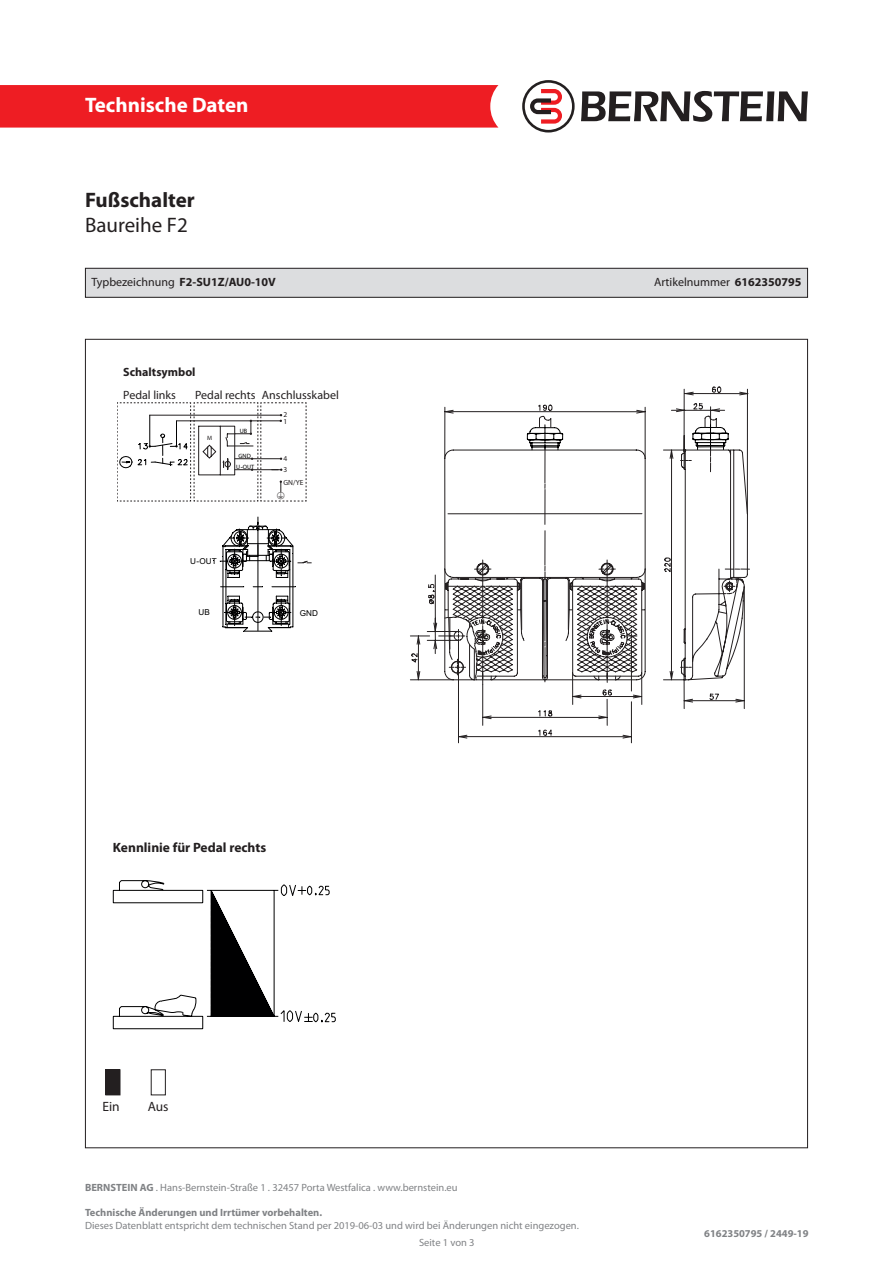
<style>
.page{position:relative;width:893px;height:1263px;background:#fff}
.page>*{position:absolute;margin:0;border:0;box-sizing:border-box;transform-origin:0 0}
.t1{font:700 21px "Myriad Pro";color:#fff}
.t2{font:700 21px "Myriad Pro";color:#231f20}
.t3{font:21px "Myriad Pro";color:#231f20}
.t4{font:700 13.5px "Myriad Pro";color:#231f20}
.t5{font:13.5px "Myriad Pro";color:#231f20}
.t6{font:12px "Myriad Pro";color:#231f20}
.t7{font:700 12px "Myriad Pro";color:#231f20}
.t8{font:10.5px "Myriad Pro";color:#808285}
.t9{font:700 10.5px "Myriad Pro";color:#808285}
.t10{font:8.25px "Arial";letter-spacing:.005em;color:#000001}
.t11{font:7.5px/11.6px "Myriad Pro";color:#231f20}
.t12{font:6.15px/11.1px "Myriad Pro";color:#000001;text-align:center}
.t13{font:6.15px "Myriad Pro";color:#231f20}
.s1{font-weight:400}
.s2{font-weight:700}
.s3{font-family:"Arial"}
</style>
<div class="page">
<div style="left:0;top:85px;width:498px;height:43px;background:#ee1d23"></div>
<svg style="left:581px;top:91px;width:227px;height:31px"></svg>
<svg style="left:522px;top:80px;width:53px;height:53px"></svg>
<svg style="left:416px;top:391px;width:334px;height:348px"></svg>
<svg style="left:444px;top:449px;width:305px;height:232px"></svg>
<svg style="left:526px;top:415px;width:38px;height:36px"></svg>
<svg style="left:692px;top:415px;width:42px;height:36px"></svg>
<svg style="left:113px;top:880px;width:223px;height:149px"></svg>
<div style="left:106px;top:1070px;width:14px;height:25px;background:#231f20"></div>
<div style="left:105px;top:1069px;width:15px;height:26px;border:1px solid #231f20"></div>
<div style="left:151px;top:1069px;width:15px;height:26px;border:1px solid #231f20"></div>
<hr style="left:293px;top:547px;width:1px;height:80px;background:#000001">
<hr style="left:289px;top:549px;width:1px;height:75px;background:#000001">
<hr style="left:223px;top:547px;width:1px;height:80px;background:#000001">
<hr style="left:226px;top:549px;width:1px;height:75px;background:#000001">
<svg style="left:221px;top:586px;width:24px;height:2px"></svg>
<svg style="left:253px;top:586px;width:10px;height:2px"></svg>
<svg style="left:272px;top:586px;width:24px;height:2px"></svg>
<svg style="left:223px;top:596px;width:71px;height:36px"></svg>
<hr style="left:258px;top:517px;width:1px;height:114px;background:#000001">
<svg style="left:220px;top:522px;width:92px;height:56px"></svg>
<div style="left:85px;top:268px;width:722px;height:29px;background:#dcdddf"></div>
<div style="left:85px;top:268px;width:723px;height:30px;border:1px solid #231f20"></div>
<svg style="left:117px;top:403px;width:190px;height:99px"></svg>
<h1 class="t1" style="left:85px;top:91px;width:165px">Technische Daten</h1>
<p class="t2" style="left:85px;top:186px;width:111px">Fußschalter</p>
<p class="t3" style="left:85px;top:212px;width:104px">Baureihe F2</p>
<p class="t7" style="left:91px;top:275px;width:186px"><span class="s1">Typbezeichnung</span> F2-SU1Z/AU0-10V</p>
<p class="t6" style="left:654px;top:275px;width:149px">Artikelnummer <span class="s2">6162350795</span></p>
<p class="t7" style="left:123px;top:364px;width:74px">Schaltsymbol</p>
<p class="t6" style="left:123px;top:388px;width:54px">Pedal links</p>
<p class="t6" style="left:195px;top:388px;width:62px">Pedal rechts</p>
<p class="t6" style="left:262px;top:388px;width:79px">Anschlusskabel</p>
<p class="t13" style="left:207px;top:434px;width:7px">M</p>
<p class="t12" style="left:240px;top:425px;width:9px">UB</p>
<p class="t12" style="left:236px;top:450px;width:20px">GND<br>U<span class="s3">-</span>OUT</p>
<p class="t10" style="left:190px;top:556px;width:28px">U-OUT</p>
<p class="t11" style="left:283px;top:409px;width:5px">2</p>
<p class="t11" style="left:283px;top:452px;width:5px">4<br>3</p>
<p class="t11" style="left:283px;top:476px;width:21px">GN/YE</p>
<p class="t11" style="left:283px;top:415px;width:5px">1</p>
<p class="t10" style="left:199px;top:606px;width:13px">UB</p>
<p class="t10" style="left:300px;top:607px;width:20px">GND</p>
<p class="t4" style="left:113px;top:839px;width:155px">Kennlinie für Pedal rechts</p>
<p class="t5" style="left:102px;top:1098px;width:19px">Ein</p>
<p class="t5" style="left:148px;top:1098px;width:22px">Aus</p>
<p class="t8" style="left:85px;top:1181px;width:374px"><span class="s2">BERNSTEIN AG</span> . Hans-Bernstein-Straße 1 . 32457 Porta Westfalica . www.bernstein.eu</p>
<p class="t9" style="left:85px;top:1206px;width:239px">Technische Änderungen und Irrtümer vorbehalten.</p>
<p class="t8" style="left:85px;top:1219px;width:495px">Dieses Datenblatt entspricht dem technischen Stand per 2019-06-03 und wird bei Änderungen nicht eingezogen.</p>
<p class="t8" style="left:419px;top:1236px;width:57px">Seite 1 von 3</p>
<p class="t9" style="left:704px;top:1227px;width:106px">6162350795 / 2449-19</p>
</div>
